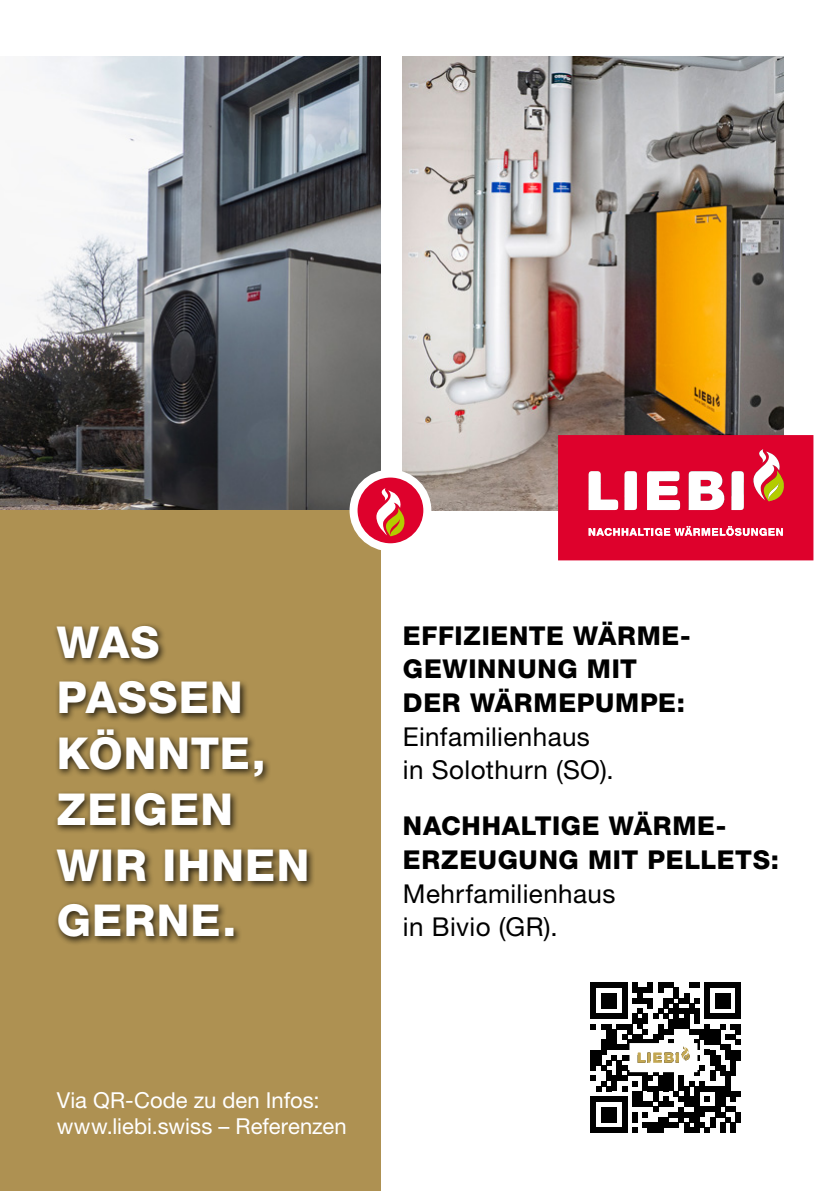
<style>
.page{position:relative;width:840px;height:1191px;background:#fff}
.page>*{position:absolute;margin:0;border:0;box-sizing:border-box;transform-origin:0 0}
.t1{font:800 44px/55.8px "Helvetica Neue LT Pro";letter-spacing:.025em;color:#fff}
.t2{font:800 26px/33.6px "Helvetica Neue LT Pro";letter-spacing:.03em;color:#000}
.t3{font:26px/33.6px "Helvetica Neue LT Pro";letter-spacing:.015em;color:#000}
.t4{font:22px/26.4px "Helvetica Neue LT Pro";color:#fff}
</style>
<div class="page">
<img style="left:403px;top:57px;width:379px;height:453px">
<img style="left:0;top:57px;width:380px;height:453px">
<div style="left:0;top:510px;width:380px;height:681px;background:#ae9152"></div>
<svg style="left:557px;top:435px;width:256px;height:125px;background:#e13151"></svg>
<div style="left:590px;top:982px;width:5px;height:11px;background:#000"></div>
<div style="left:590px;top:993px;width:5px;height:10px;background:#000"></div>
<div style="left:590px;top:1003px;width:5px;height:15px;background:#000"></div>
<div style="left:601px;top:993px;width:5px;height:10px;background:#000"></div>
<div style="left:606px;top:993px;width:5px;height:10px;background:#000"></div>
<div style="left:611px;top:993px;width:5px;height:10px;background:#000"></div>
<svg style="left:595px;top:982px;width:26px;height:5px"></svg>
<svg style="left:595px;top:1003px;width:26px;height:15px"></svg>
<div style="left:621px;top:982px;width:5px;height:11px;background:#000"></div>
<div style="left:621px;top:993px;width:5px;height:10px;background:#000"></div>
<div style="left:621px;top:1003px;width:5px;height:15px;background:#000"></div>
<div style="left:632px;top:1013px;width:5px;height:11px;background:#000"></div>
<div style="left:637px;top:1018px;width:5px;height:11px;background:#000"></div>
<div style="left:642px;top:1013px;width:5px;height:11px;background:#000"></div>
<div style="left:668px;top:1018px;width:5px;height:16px;background:#000"></div>
<div style="left:673px;top:1003px;width:5px;height:26px;background:#000"></div>
<div style="left:678px;top:1018px;width:5px;height:11px;background:#000"></div>
<div style="left:683px;top:1008px;width:5px;height:21px;background:#000"></div>
<svg style="left:632px;top:982px;width:67px;height:36px"></svg>
<div style="left:694px;top:1008px;width:5px;height:16px;background:#000"></div>
<div style="left:704px;top:982px;width:5px;height:11px;background:#000"></div>
<div style="left:704px;top:993px;width:5px;height:10px;background:#000"></div>
<div style="left:704px;top:1003px;width:5px;height:15px;background:#000"></div>
<div style="left:714px;top:993px;width:6px;height:10px;background:#000"></div>
<div style="left:714px;top:1029px;width:6px;height:15px;background:#000"></div>
<div style="left:714px;top:1055px;width:6px;height:15px;background:#000"></div>
<div style="left:714px;top:1086px;width:6px;height:31px;background:#000"></div>
<div style="left:720px;top:993px;width:5px;height:10px;background:#000"></div>
<div style="left:720px;top:1065px;width:5px;height:10px;background:#000"></div>
<div style="left:720px;top:1086px;width:5px;height:20px;background:#000"></div>
<div style="left:720px;top:1122px;width:5px;height:10px;background:#000"></div>
<div style="left:725px;top:993px;width:5px;height:10px;background:#000"></div>
<div style="left:725px;top:1044px;width:5px;height:16px;background:#000"></div>
<div style="left:725px;top:1070px;width:5px;height:26px;background:#000"></div>
<svg style="left:709px;top:982px;width:26px;height:5px"></svg>
<svg style="left:709px;top:1003px;width:26px;height:15px"></svg>
<div style="left:730px;top:1049px;width:5px;height:26px;background:#000"></div>
<div style="left:730px;top:1091px;width:5px;height:10px;background:#000"></div>
<svg style="left:720px;top:1106px;width:15px;height:16px"></svg>
<div style="left:730px;top:1122px;width:5px;height:10px;background:#000"></div>
<div style="left:735px;top:982px;width:5px;height:11px;background:#000"></div>
<div style="left:735px;top:993px;width:5px;height:10px;background:#000"></div>
<div style="left:735px;top:1003px;width:5px;height:15px;background:#000"></div>
<svg style="left:720px;top:1024px;width:20px;height:25px"></svg>
<div style="left:735px;top:1049px;width:5px;height:11px;background:#000"></div>
<svg style="left:735px;top:1091px;width:5px;height:5px"></svg>
<div style="left:735px;top:1112px;width:5px;height:10px;background:#000"></div>
<svg style="left:590px;top:1024px;width:124px;height:108px"></svg>
<div style="left:53px;top:622px;width:262px;height:323px;background:#000;opacity:.75"></div>
<svg style="left:353px;top:473px;width:74px;height:74px;background:#e43053"></svg>
<div style="left:349px;top:469px;width:82px;height:82px;border:8px solid #fff;border-radius:50%"></div>
<svg style="left:376px;top:488px;width:29px;height:48px"></svg>
<h1 class="t1" style="left:57px;top:614px;width:254px">WAS<br>PASSEN<br>KÖNNTE,<br>ZEIGEN<br>WIR IHNEN<br>GERNE.</h1>
<p class="t2" style="left:403px;top:618px;width:289px">EFFIZIENTE WÄRME-<br>GEWINNUNG MIT<br>DER WÄRMEPUMPE:</p>
<p class="t3" style="left:403px;top:719px;width:212px">Einfamilienhaus in Solothurn (SO).</p>
<p class="t2" style="left:403px;top:809px;width:377px">NACHHALTIGE WÄRME-<br>ERZEUGUNG MIT PELLETS:</p>
<p class="t3" style="left:403px;top:876px;width:214px">Mehrfamilienhaus in Bivio (GR).</p>
<p class="t4" style="left:57px;top:1086px;width:291px">Via QR-Code zu den Infos: www.liebi.swiss – Referenzen</p>
</div>
